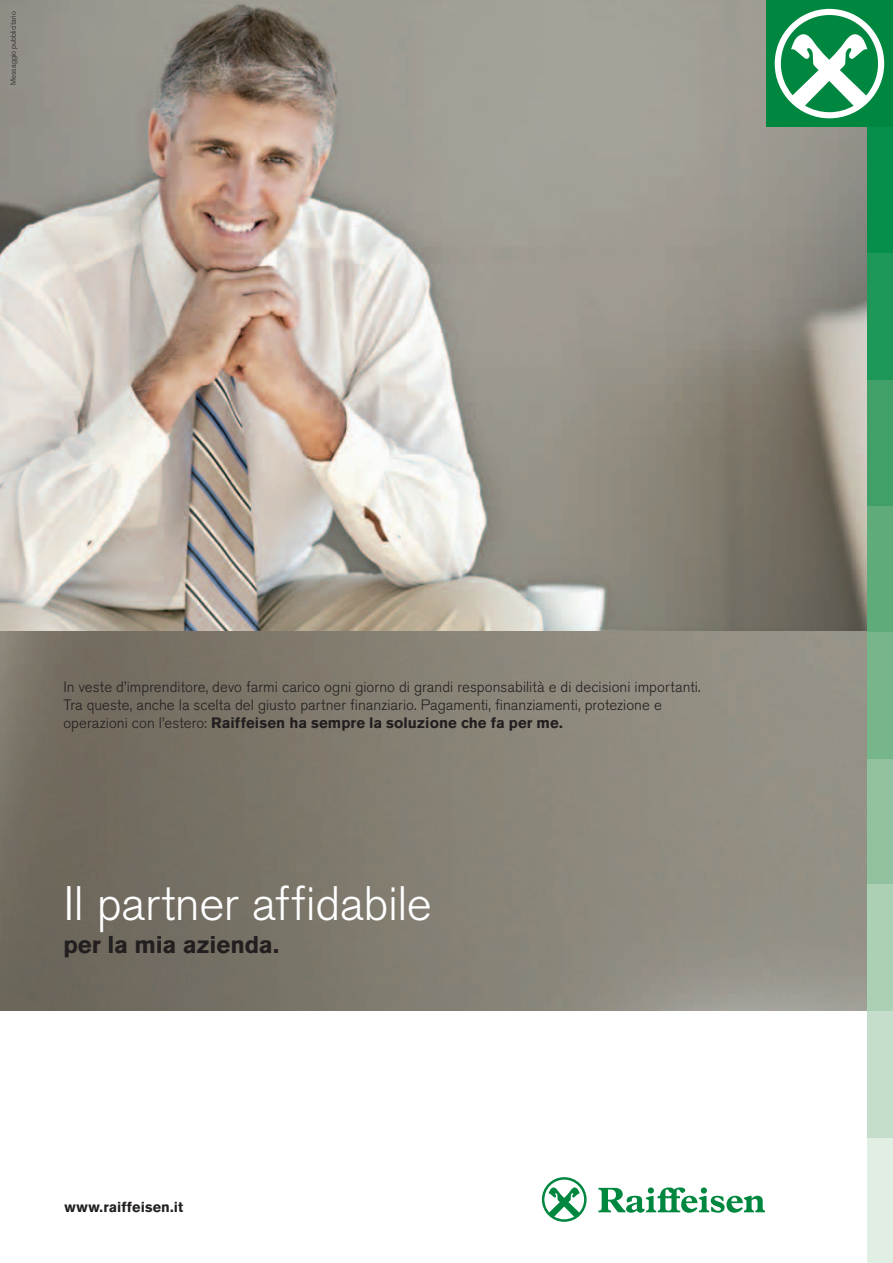
<style>
.page{position:relative;width:893px;height:1263px;background:#fff}
.page>*{position:absolute;margin:0;border:0;box-sizing:border-box;transform-origin:0 0}
.t1{font:300 48px "Akzidenz Grotesk BQ";letter-spacing:-.01em;color:#fff}
.t2{font:700 24px "Akzidenz Grotesk BQ";letter-spacing:-.005em;color:#231f20}
.t3{font:300 15px/18px "Akzidenz Grotesk BQ";letter-spacing:.005em;color:#231f20}
.t4{font:700 14.4px "Akzidenz Grotesk BQ";letter-spacing:.01em;color:#231f20}
.t5{font:300 7.5px "Akzidenz Grotesk BQ";color:#231f20}
.s1{font-weight:700}
</style>
<div class="page">
<img style="left:0;top:0;width:867px;height:632px">
<img style="left:0;top:632px;width:867px;height:379px">
<div style="left:867px;top:1137px;width:26px;height:126px;background:#e0eee3"></div>
<div style="left:867px;top:1011px;width:26px;height:126px;background:#c5decb"></div>
<div style="left:867px;top:758px;width:26px;height:126px;background:#92c19f"></div>
<div style="left:867px;top:632px;width:26px;height:126px;background:#77b58b"></div>
<div style="left:867px;top:506px;width:26px;height:126px;background:#60ab7a"></div>
<div style="left:867px;top:379px;width:26px;height:127px;background:#41a068"></div>
<div style="left:867px;top:253px;width:26px;height:126px;background:#1e9858"></div>
<div style="left:867px;top:127px;width:26px;height:126px;background:#068f4a"></div>
<div style="left:766px;top:0;width:127px;height:127px;background:#00873f"></div>
<svg style="left:775px;top:9px;width:109px;height:109px"></svg>
<div style="left:867px;top:884px;width:26px;height:127px;background:#acd0b4"></div>
<svg style="left:598px;top:1187px;width:167px;height:26px"></svg>
<svg style="left:542px;top:1177px;width:45px;height:45px"></svg>
<p class="t5" style="left:9px;top:85px;width:75px;rotate:-90deg">Messaggio pubblicitario</p>
<p class="t3" style="left:63px;top:678px;width:639px">In veste d’imprenditore, devo farmi carico ogni giorno di grandi responsabilità e di decisioni importanti.<br>Tra queste, anche la scelta del giusto partner finanziario. Pagamenti, finanziamenti, protezione e operazioni con l’estero: <span class="s1">Raiffeisen ha sempre la soluzione che fa per me.</span></p>
<h1 class="t1" style="left:63px;top:876px;width:370px">Il partner affidabile</h1>
<h2 class="t2" style="left:63px;top:931px;width:217px">per la mia azienda.</h2>
<p class="t4" style="left:64px;top:1198px;width:120px">www.raiffeisen.it</p>
</div>
